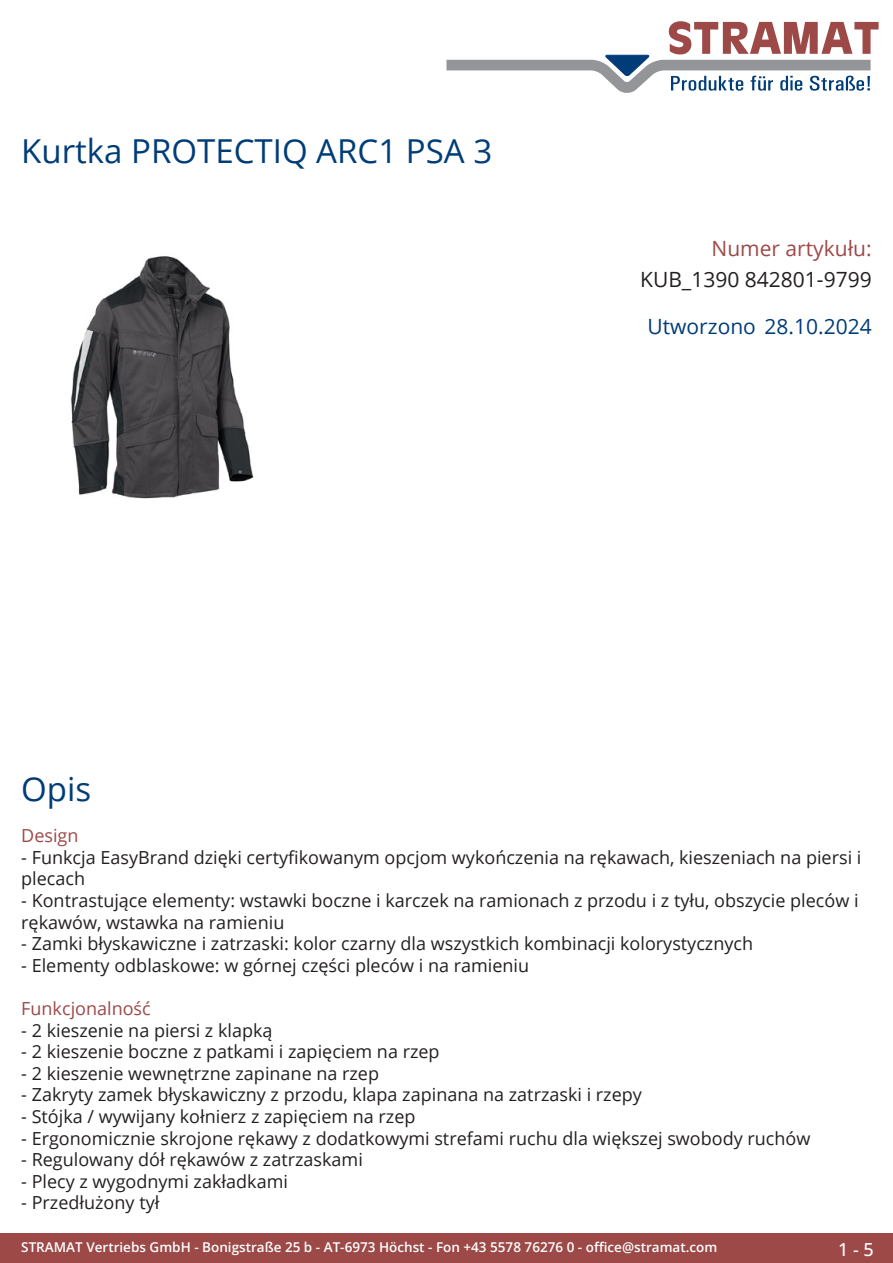
<style>
.page{position:relative;width:893px;height:1263px;background:#fff}
.page>*{position:absolute;margin:0;border:0;box-sizing:border-box;transform-origin:0 0}
.Produkttitel{font:33px "Open Sans";color:#003d78}
.TechDaten_Inhalt{font:21px "Open Sans";color:#231f20}
.Erstellungsdatum{font:21px "Open Sans";color:#003d78}
.TechDaten_Überschrif{font:21px "Open Sans";color:#9c4948}
.Beschreibung_Text{font:18px/21.6px "Open Sans";color:#231f20}
.Beschreibung_Text-2{font:18px "Open Sans";color:#9c4948}
.t1{font:500 18px "Open Sans";color:#fff}
.t2{font:600 13.5px "Open Sans";color:#fff}
</style>
<div class="page">
<div style="left:0;top:1233px;width:893px;height:30px;background:#9c4948"></div>
<svg style="left:446px;top:21px;width:433px;height:72px"></svg>
<img style="left:71px;top:256px;width:183px;height:243px">
<p class="Produkttitel" style="left:21px;top:128px;width:472px">Kurtka PROTECTIQ ARC1 PSA 3</p>
<p class="TechDaten_Überschrif" style="left:711px;top:234px;width:162px">Numer artykułu:</p>
<p class="TechDaten_Inhalt" style="left:640px;top:265px;width:233px">KUB_1390 842801-9799</p>
<p class="Erstellungsdatum" style="left:648px;top:312px;width:226px">Utworzono 28.10.2024</p>
<p class="Produkttitel" style="left:21px;top:766px;width:72px">Opis</p>
<p class="Beschreibung_Text-2" style="left:21px;top:823px;width:59px">Design</p>
<p class="Beschreibung_Text" style="left:21px;top:846px;width:842px">- Funkcja EasyBrand dzięki certyfikowanym opcjom wykończenia na rękawach, kieszeniach na piersi i plecach</p>
<p class="Beschreibung_Text" style="left:21px;top:889px;width:839px">- Kontrastujące elementy: wstawki boczne i karczek na ramionach z przodu i z tyłu, obszycie pleców i rękawów, wstawka na ramieniu</p>
<p class="Beschreibung_Text" style="left:21px;top:932px;width:733px">- Zamki błyskawiczne i zatrzaski: kolor czarny dla wszystkich kombinacji kolorystycznych</p>
<p class="Beschreibung_Text" style="left:21px;top:954px;width:509px">- Elementy odblaskowe: w górnej części pleców i na ramieniu</p>
<p class="Beschreibung_Text-2" style="left:21px;top:996px;width:131px">Funkcjonalność</p>
<p class="Beschreibung_Text" style="left:21px;top:1019px;width:253px">- 2 kieszenie na piersi z klapką</p>
<p class="Beschreibung_Text" style="left:21px;top:1040px;width:420px">- 2 kieszenie boczne z patkami i zapięciem na rzep</p>
<p class="Beschreibung_Text" style="left:21px;top:1062px;width:359px">- 2 kieszenie wewnętrzne zapinane na rzep</p>
<p class="Beschreibung_Text" style="left:21px;top:1083px;width:622px">- Zakryty zamek błyskawiczny z przodu, klapa zapinana na zatrzaski i rzepy</p>
<p class="Beschreibung_Text" style="left:21px;top:1105px;width:396px">- Stójka / wywijany kołnierz z zapięciem na rzep</p>
<p class="Beschreibung_Text" style="left:21px;top:1127px;width:791px">- Ergonomicznie skrojone rękawy z dodatkowymi strefami ruchu dla większej swobody ruchów</p>
<p class="Beschreibung_Text" style="left:21px;top:1148px;width:343px">- Regulowany dół rękawów z zatrzaskami</p>
<p class="Beschreibung_Text" style="left:21px;top:1170px;width:268px">- Plecy z wygodnymi zakładkami</p>
<p class="Beschreibung_Text" style="left:21px;top:1191px;width:140px">- Przedłużony tył</p>
<p class="t2" style="left:21px;top:1238px;width:698px">STRAMAT Vertriebs GmbH - Bonigstraße 25 b - AT-6973 Höchst - Fon +43 5578 76276 0 - office@stramat.com</p>
<p class="t1" style="left:838px;top:1237px;width:37px">1 - 5</p>
</div>
